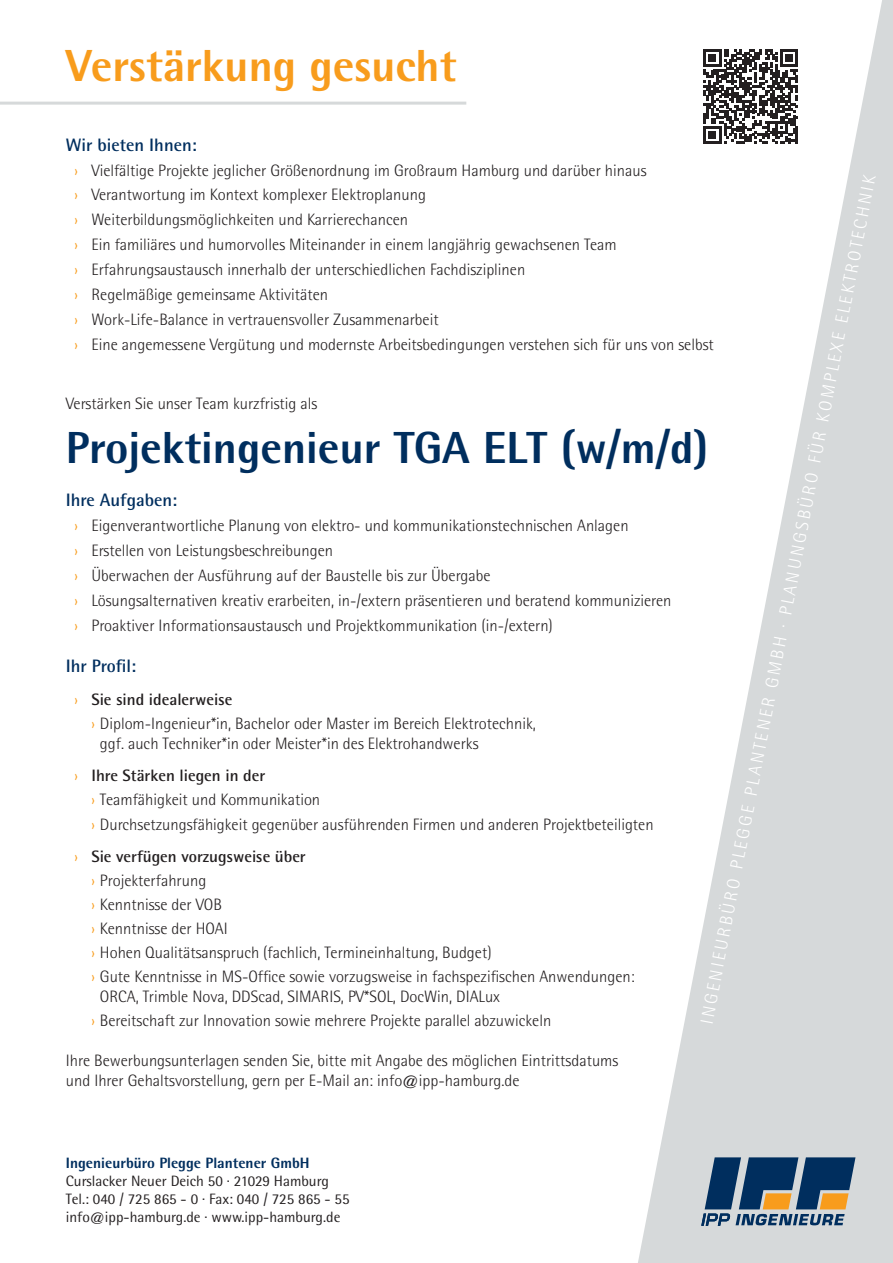
<style>
.page{position:relative;width:893px;height:1263px;background:#fff}
.page>*{position:absolute;margin:0;border:0;box-sizing:border-box;transform-origin:0 0}
.t1{font:800 45px "Rotis Semi Sans Std";color:#002e5e}
.t2{font:800 45px "Rotis Semi Sans Std";color:#f89c1c}
.t3{font:300 18px "Rotis Semi Sans Std";color:#fff}
.t4{font:700 18px "Rotis Semi Sans Std";color:#002e5e}
.t5{font:300 16.5px/24.9px "Rotis Semi Sans Std";color:#231f20}
.t6{font:15px/18px "Rotis Semi Sans Std";color:#231f20}
.t7{font:800 15px "Rotis Semi Sans Std";color:#002e5e}
.s1{color:#f89c1c}
.s2{font-weight:700}
</style>
<div class="page">
<svg style="left:638px;top:0;width:255px;height:1263px;fill:#d6d9da"></svg>
<svg style="left:701px;top:1157px;width:154px;height:69px;background:#586d80"></svg>
<hr style="left:0;top:102px;width:466px;height:3px;background:#d6d9da">
<svg style="left:703px;top:49px;width:95px;height:95px"></svg>
<hr style="left:795px;top:126px;width:3px;height:18px;background:#231f20">
<h1 class="t2" style="left:66px;top:37px;width:392px">Verstärkung gesucht</h1>
<p class="t4" style="left:66px;top:133px;width:132px">Wir bieten Ihnen:</p>
<p class="t5" style="left:74px;top:157px;width:641px"><span class="s1">›</span> Vielfältige Projekte jeglicher Größenordnung im Großraum Hamburg und darüber hinaus<br><span class="s1">›</span> Verantwortung im Kontext komplexer Elektroplanung<br><span class="s1">›</span> Weiterbildungsmöglichkeiten und Karrierechancen<br><span class="s1">›</span> Ein familiäres und humorvolles Miteinander in einem langjährig gewachsenen Team<br><span class="s1">›</span> Erfahrungsaustausch innerhalb der unterschiedlichen Fachdisziplinen<br><span class="s1">›</span> Regelmäßige gemeinsame Aktivitäten<br><span class="s1">›</span> Work-Life-Balance in vertrauensvoller Zusammenarbeit<br><span class="s1">›</span> Eine angemessene Vergütung und modernste Arbeitsbedingungen verstehen sich für uns von selbst</p>
<p class="t3" style="left:695px;top:1021px;width:866px;rotate:-79deg">INGENIEURBÜRO PLEGGE PLANTENER GMBH · PLANUNGSBÜRO FÜR KOMPLEXE ELEKTROTECHNIK</p>
<p class="t5" style="left:66px;top:391px;width:253px">Verstärken Sie unser Team kurzfristig als</p>
<h1 class="t1" style="left:66px;top:419px;width:644px">Projektingenieur TGA ELT (w/m/d)</h1>
<p class="t4" style="left:66px;top:489px;width:113px">Ihre Aufgaben:</p>
<p class="t5" style="left:74px;top:513px;width:599px"><span class="s1">›</span> Eigenverantwortliche Planung von elektro- und kommunikationstechnischen Anlagen<br><span class="s1">›</span> Erstellen von Leistungsbeschreibungen<br><span class="s1">›</span> Überwachen der Ausführung auf der Baustelle bis zur Übergabe<br><span class="s1">›</span> Lösungsalternativen kreativ erarbeiten, in-/extern präsentieren und beratend kommunizieren <span class="s1">›</span> Proaktiver Informationsaustausch und Projektkommunikation (in-/extern)</p>
<p class="t4" style="left:66px;top:655px;width:72px">Ihr Profil:</p>
<p class="t5" style="left:91px;top:687px;width:446px;line-height:24px;text-indent:-17px"><span class="s1">›</span> <span class="s2">Sie sind idealerweise<br></span><span class="s1">›</span> Diplom-Ingenieur*in, Bachelor oder Master im Bereich Elektrotechnik,</p>
<p class="t5" style="left:74px;top:727px;width:406px;line-height:32.5px;text-indent:26px">ggf. auch Techniker*in oder Meister*in des Elektrohandwerks <span class="s1">›</span> <span class="s2">Ihre Stärken liegen in der</span></p>
<p class="t5" style="left:91px;top:788px;width:564px;line-height:24px"><span class="s1">›</span> Teamfähigkeit und Kommunikation<br><span class="s1">›</span> Durchsetzungsfähigkeit gegenüber ausführenden Firmen und anderen Projektbeteiligten</p>
<p class="t5" style="left:91px;top:844px;width:545px;line-height:24px;text-indent:-17px"><span class="s1">›</span> <span class="s2">Sie verfügen vorzugsweise über<br></span><span class="s1">›</span> Projekterfahrung<br><span class="s1">›</span> Kenntnisse der VOB<br><span class="s1">›</span> Kenntnisse der HOAI<br><span class="s1">›</span> Hohen Qualitätsanspruch (fachlich, Termineinhaltung, Budget)<br><span class="s1">›</span> Gute Kenntnisse in MS-Office sowie vorzugsweise in fachspezifischen Anwendungen:</p>
<p class="t5" style="left:91px;top:984px;width:461px;line-height:24px;text-indent:8px">ORCA, Trimble Nova, DDScad, SIMARIS, PV*SOL, DocWin, DIALux<br><span class="s1">›</span> Bereitschaft zur Innovation sowie mehrere Projekte parallel abzuwickeln</p>
<p class="t5" style="left:66px;top:1050px;width:554px;line-height:19.8px">Ihre Bewerbungsunterlagen senden Sie, bitte mit Angabe des möglichen Eintrittsdatums und Ihrer Gehaltsvorstellung, gern per E-Mail an: info@ipp-hamburg.de</p>
<p class="t7" style="left:66px;top:1153px;width:245px">Ingenieurbüro Plegge Plantener GmbH</p>
<p class="t6" style="left:66px;top:1171px;width:285px">Curslacker Neuer Deich 50 · 21029 Hamburg<br>Tel.: 040 / 725 865 - 0 · Fax: 040 / 725 865 - 55 info@ipp-hamburg.de · www.ipp-hamburg.de</p>
</div>
